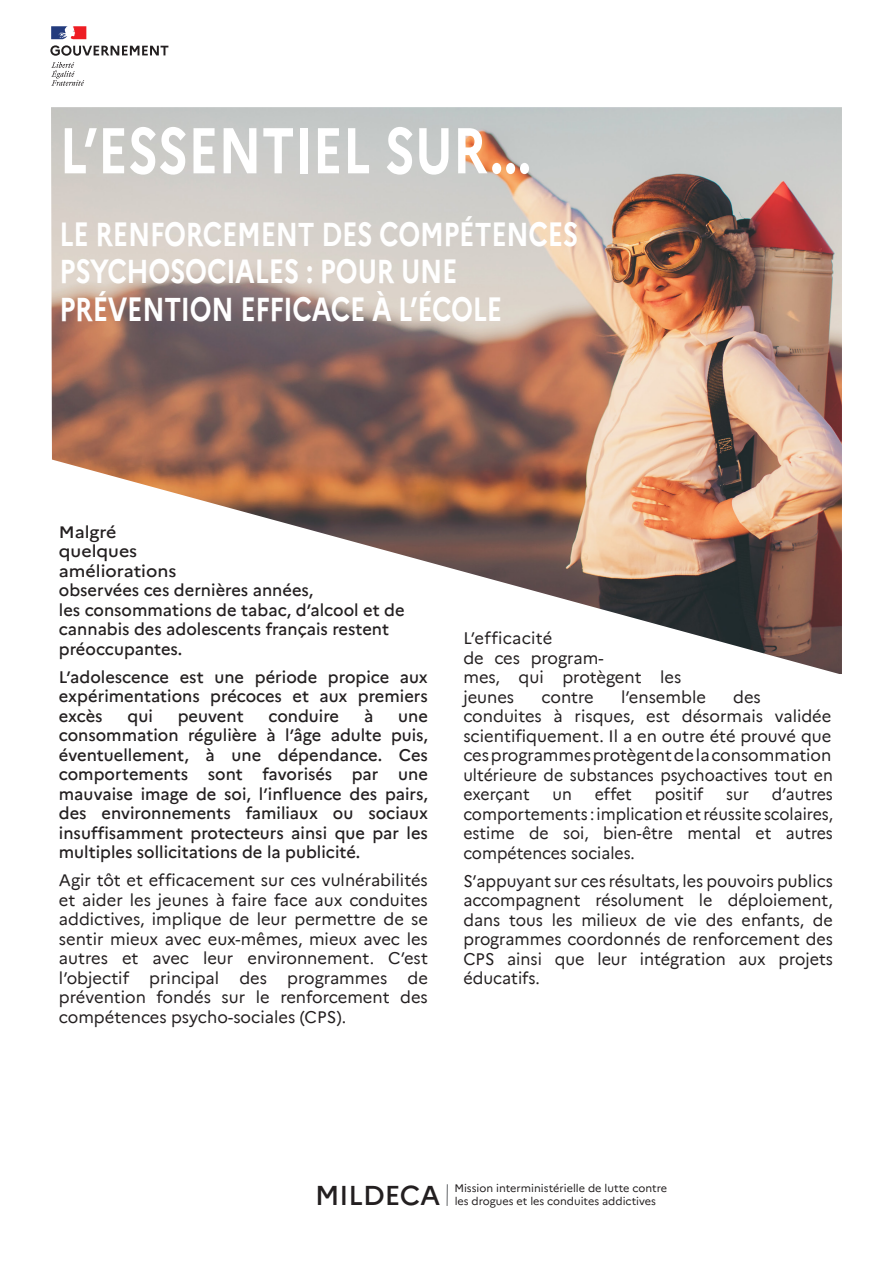
<style>
.page{position:relative;width:893px;height:1263px;background:#fff}
.page>*{position:absolute;margin:0;border:0;box-sizing:border-box;transform-origin:0 0}
.t1{font:700 64.5px "Marianne";color:#fff;scale:.8 1}
.t2{font:700 33px/37.5px "Marianne";letter-spacing:-.01em;color:#fff;scale:.8 1}
.t3{font:500 27.3px "Marianne";color:#231f20}
.t4{font:16.5px/19.5px "Marianne";color:#231f20;text-align:justify}
.t5{font:500 16.5px/19.5px "Marianne";color:#231f20;text-align:justify}
.t6{font:500 16.5px/19.5px "Marianne";color:#231f20;scale:1.08 1}
.t7{font:16.5px/19.5px "Marianne";color:#231f20;text-align:justify;scale:.96 1}
.t8{font:10.95px/13.4px "Marianne";color:#231f20}
</style>
<div class="page">
<img style="left:51px;top:107px;width:791px;height:567px">
<svg style="left:50px;top:45px;width:118px;height:11px"></svg>
<svg style="left:51px;top:62px;width:33px;height:24px"></svg>
<svg style="left:51px;top:26px;width:35px;height:13px"></svg>
<svg style="left:447px;top:1184px;width:1px;height:22px"></svg>
<p class="t1" style="left:59px;top:100px;width:591px">L’ESSENTIEL SUR...</p>
<p class="t2" style="left:60px;top:212px;width:650px">LE RENFORCEMENT DES COMPÉTENCES</p>
<p class="t2" style="left:60px;top:250px;width:555px">PSYCHOSOCIALES : POUR UNE<br>PRÉVENTION EFFICACE À L’ÉCOLE</p>
<p class="t6" style="left:59px;top:521px;width:322px">Malgré<br>quelques<br>améliorations<br>observées ces dernières années,<br>les consommations de tabac, d’alcool et de cannabis des adolescents français restent préoccupantes.</p>
<p class="t5" style="left:59px;top:666px;width:371px">L’adolescence est une période propice aux expérimentations précoces et aux premiers excès</p>
<p class="t5" style="left:128px;top:705px;width:27px">qui</p>
<p class="t5" style="left:178px;top:705px;width:67px">peuvent</p>
<p class="t5" style="left:269px;top:705px;width:72px">conduire</p>
<p class="t5" style="left:364px;top:705px;width:11px">à</p>
<p class="t5" style="left:59px;top:705px;width:371px;text-indent:339px">une consommation régulière à l’âge adulte puis, éventuellement, à une dépendance. Ces comportements sont favorisés par une mauvaise image de soi, l’influence des pairs, des environnements familiaux ou sociaux insuffisamment protecteurs ainsi que par les multiples sollicitations de la publicité.</p>
<p class="t4" style="left:59px;top:869px;width:371px">Agir tôt et efficacement sur ces vulnérabilités et aider les jeunes à faire face aux conduites addictives, implique de leur permettre de se sentir mieux avec eux-mêmes, mieux avec les autres et avec leur environnement. C’est l’objectif principal des programmes de prévention fondés sur le renforcement des compétences psycho-sociales (CPS).</p>
<p class="t4" style="left:463px;top:627px;width:220px;text-align:left">L’efficacité<br>de ces program-<br>mes, qui protègent les jeunes</p>
<p class="t4" style="left:463px;top:686px;width:371px;text-align:left;text-indent:270px">des conduites à risques, est désormais validée scientifiquement. Il a en outre été prouvé que ces programmes protègent de la consommation ultérieure de substances psychoactives tout en exerçant</p>
<p class="t4" style="left:541px;top:686px;width:54px">contre</p>
<p class="t4" style="left:621px;top:686px;width:86px">l’ensemble</p>
<p class="t7" style="left:552px;top:783px;width:22px">un</p>
<p class="t7" style="left:595px;top:783px;width:40px">effet</p>
<p class="t7" style="left:655px;top:783px;width:52px">positif</p>
<p class="t7" style="left:726px;top:783px;width:25px">sur</p>
<p class="t7" style="left:463px;top:783px;width:386px;text-indent:308px">d’autres comportements : implication et réussite scolaires, estime de soi, bien-être mental et autres compétences sociales.</p>
<p class="t4" style="left:463px;top:870px;width:371px">S’appuyant sur ces résultats, les pouvoirs publics accompagnent résolument le déploiement, dans tous les milieux de vie des enfants, de programmes coordonnés de renforcement des CPS ainsi que leur intégration aux projets éducatifs.</p>
<p class="t3" style="left:315px;top:1174px;width:127px">MILDECA</p>
<p class="t8" style="left:454px;top:1180px;width:214px">Mission interministérielle de lutte contre les drogues et les conduites addictives</p>
</div>
